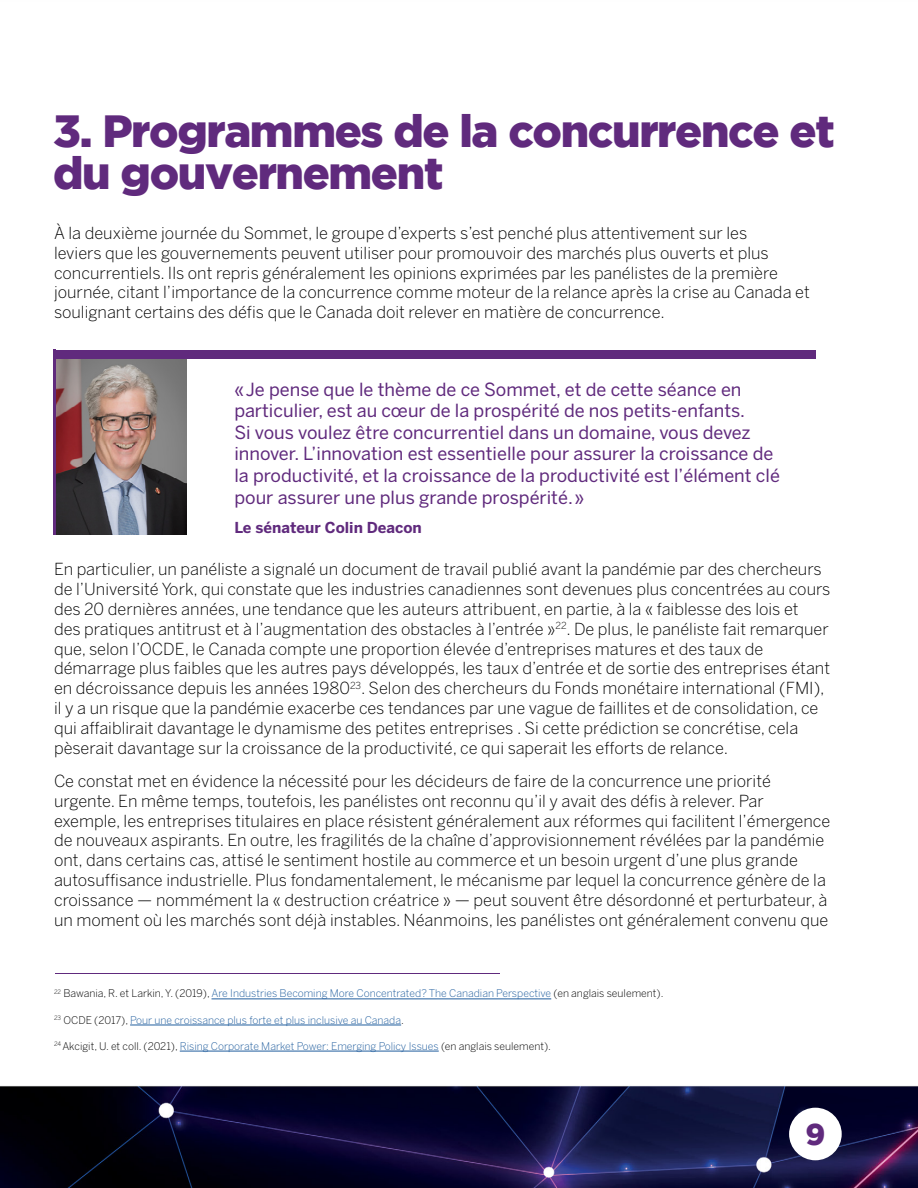
<style>
.page{position:relative;width:918px;height:1188px;background:#fff}
.page>*{position:absolute;margin:0;border:0;box-sizing:border-box;transform-origin:0 0}
.t1{font:900 45px/42px "Gotham";letter-spacing:-.03em;color:#602a7d}
.t2{font:900 30px "Gotham";color:#602a7d}
.t3{font:18px/21.6px "Benton Sans";color:#602a7d}
.t4{font:300 16.5px/19.8px "Benton Sans";color:#000}
.t5{font:700 15px "Benton Sans";color:#602a7d}
.t6{font:300 10.5px "Benton Sans";color:#215e9e}
.s1{color:#000}
</style>
<div class="page">
<img style="left:0;top:349px;width:918px;height:839px">
<hr style="left:212px;top:999px;width:339px;height:1px;background:#215e9e">
<hr style="left:130px;top:1025px;width:271px;height:1px;background:#215e9e">
<hr style="left:180px;top:1051px;width:259px;height:1px;background:#215e9e">
<hr style="left:55px;top:973px;width:444px;height:1px;background:#602a7d">
<div style="left:789px;top:1108px;width:53px;height:52px;background:#fff;border-radius:50%"></div>
<svg style="left:53px;top:350px;width:763px;height:185px"></svg>
<h1 class="t1" style="left:53px;top:109px;width:783px">3. Programmes de la concurrence et du gouvernement</h1>
<p class="t4" style="left:54px;top:223px;width:757px">À la deuxième journée du Sommet, le groupe d’experts s’est penché plus attentivement sur les<br>leviers que les gouvernements peuvent utiliser pour promouvoir des marchés plus ouverts et plus concurrentiels. Ils ont repris généralement les opinions exprimées par les panélistes de la première journée, citant l’importance de la concurrence comme moteur de la relance après la crise au Canada et soulignant certains des défis que le Canada doit relever en matière de concurrence.</p>
<p class="t3" style="left:234px;top:378px;width:547px">«Je pense que le thème de ce Sommet, et de cette séance en particulier, est au cœur de la prospérité de nos petits-enfants.<br>Si vous voulez être concurrentiel dans un domaine, vous devez innover. L’innovation est essentielle pour assurer la croissance de la productivité, et la croissance de la productivité est l’élément clé pour assurer une plus grande prospérité.»</p>
<p class="t5" style="left:234px;top:518px;width:189px">Le sénateur Colin Deacon</p>
<p class="t4" style="left:54px;top:559px;width:778px">En particulier, un panéliste a signalé un document de travail publié avant la pandémie par des chercheurs de l’Université York, qui constate que les industries canadiennes sont devenues plus concentrées au cours des 20 dernières années, une tendance que les auteurs attribuent, en partie, à la « faiblesse des lois et<br>des pratiques antitrust et à l’augmentation des obstacles à l’entrée »<sup>22</sup>. De plus, le panéliste fait remarquer que, selon l’OCDE, le Canada compte une proportion élevée d’entreprises matures et des taux de démarrage plus faibles que les autres pays développés, les taux d’entrée et de sortie des entreprises étant en décroissance depuis les années 1980<sup>23</sup>. Selon des chercheurs du Fonds monétaire international (FMI), il y a un risque que la pandémie exacerbe ces tendances par une vague de faillites et de consolidation, ce qui affaiblirait davantage le dynamisme des petites entreprises . Si cette prédiction se concrétise, cela pèserait davantage sur la croissance de la productivité, ce qui saperait les efforts de relance.</p>
<p class="t4" style="left:54px;top:771px;width:778px">Ce constat met en évidence la nécessité pour les décideurs de faire de la concurrence une priorité urgente. En même temps, toutefois, les panélistes ont reconnu qu’il y avait des défis à relever. Par exemple, les entreprises titulaires en place résistent généralement aux réformes qui facilitent l’émergence de nouveaux aspirants. En outre, les fragilités de la chaîne d’approvisionnement révélées par la pandémie ont, dans certains cas, attisé le sentiment hostile au commerce et un besoin urgent d’une plus grande autosuffisance industrielle. Plus fondamentalement, le mécanisme par lequel la concurrence génère de la croissance — nommément la « destruction créatrice » — peut souvent être désordonné et perturbateur, à un moment où les marchés sont déjà instables. Néanmoins, les panélistes ont généralement convenu que</p>
<p class="t6" style="left:54px;top:987px;width:611px"><sup>22</sup> <span class="s1">Bawania, R. et Larkin, Y. (2019),</span> Are Industries Becoming More Concentrated? The Canadian Perspective <span class="s1">(en anglais seulement).</span></p>
<p class="t6" style="left:54px;top:1014px;width:351px"><sup>23</sup> <span class="s1">OCDE (2017),</span> Pour une croissance plus forte et plus inclusive au Canada<span class="s1">.</span></p>
<p class="t6" style="left:54px;top:1040px;width:499px"><sup>24</sup> <span class="s1">Akcigit, U. et coll. (2021),</span> Rising Corporate Market Power: Emerging Policy Issues <span class="s1">(en anglais seulement).</span></p>
<h2 class="t2" style="left:805px;top:1117px;width:21px">9</h2>
</div>
